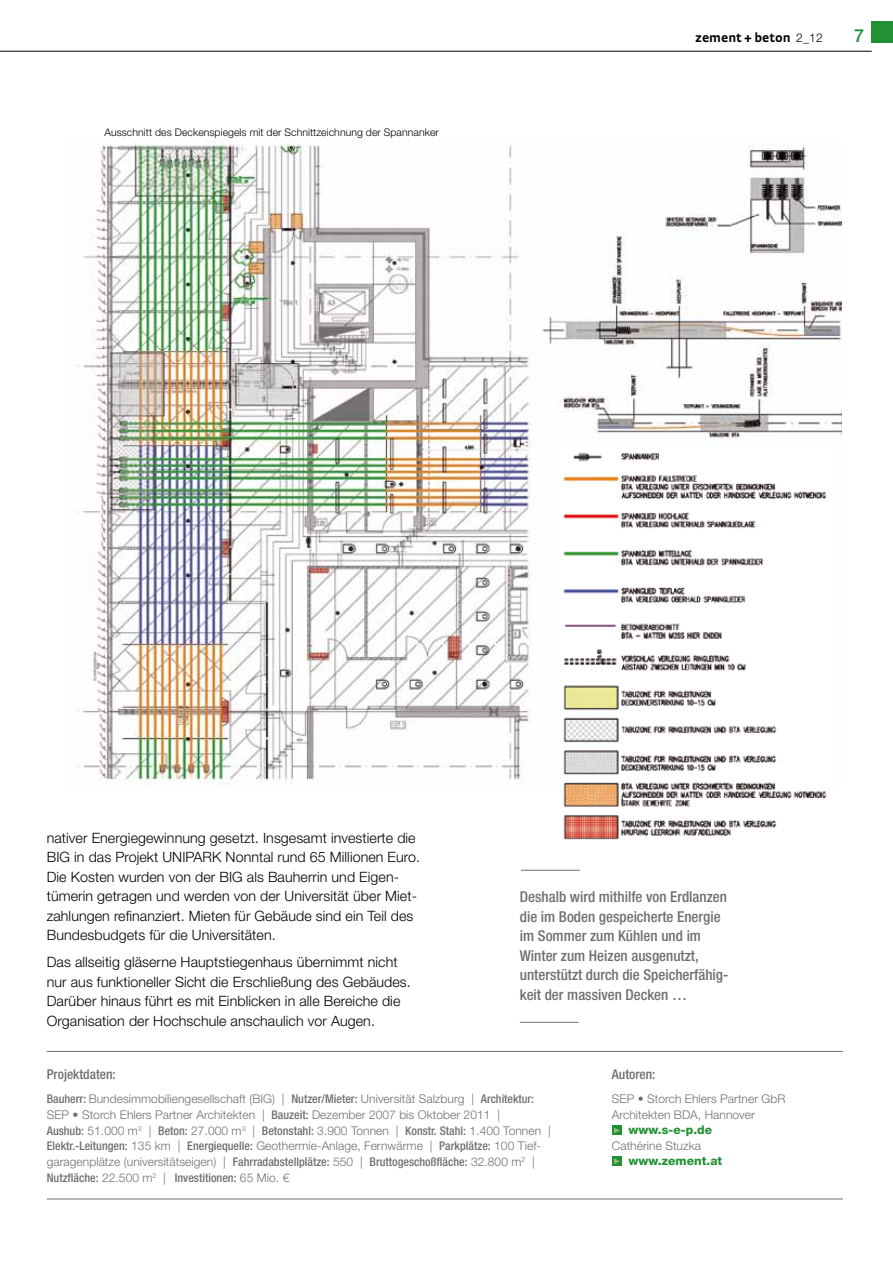
<style>
.page{position:relative;width:893px;height:1263px;background:#fff}
.page>*{position:absolute;margin:0;border:0;box-sizing:border-box;transform-origin:0 0}
.t1{font:500 18px "Helvetica Neue LT";color:#229133}
.t2{font:500 condensed 15px/19.5px "Helvetica Neue LT";color:#6f6f6e}
.t3{font:300 14.25px/19.5px "Helvetica Neue LT";letter-spacing:.005em;color:#000}
.t4{font:500 condensed 13.5px "Helvetica Neue LT";color:#6f6f6e}
.t5{font:700 13.5px "Strada";color:#000}
.t6{font:300 12px/15.8px "Helvetica Neue LT";letter-spacing:.005em;color:#6f6f6e}
.t7{font:800 12px "Helvetica Neue LT";letter-spacing:.005em;color:#229133}
.t8{font:300 10.5px "Helvetica Neue LT";letter-spacing:.005em;color:#000}
.s1{font-family:"Helvetica Neue LT";font-weight:300;font-size:12px}
.s2{font-weight:500;font-stretch:condensed}
</style>
<div class="page">
<div style="left:872px;top:21px;width:21px;height:22px;background:#229133"></div>
<hr style="left:0;top:51px;width:872px;height:1px;background:#000">
<div style="left:612px;top:1125px;width:10px;height:10px;background:#229133"></div>
<svg style="left:614px;top:1127px;width:6px;height:6px"></svg>
<div style="left:612px;top:1156px;width:10px;height:10px;background:#229133"></div>
<svg style="left:614px;top:1158px;width:6px;height:6px"></svg>
<hr style="left:47px;top:1051px;width:796px;height:1px;background:#6f6f6e">
<hr style="left:47px;top:1199px;width:796px;height:1px;background:#6f6f6e">
<img style="left:77px;top:144px;width:765px;height:646px">
<img style="left:560px;top:449px;width:276px;height:391px">
<hr style="left:521px;top:870px;width:59px;height:1px;background:#6f6f6e">
<hr style="left:520px;top:1022px;width:59px;height:1px;background:#6f6f6e">
<p class="t8" style="left:104px;top:126px;width:336px">Ausschnitt des Deckenspiegels mit der Schnittzeichnung der Spannanker</p>
<p class="t5" style="left:695px;top:29px;width:129px">zement + beton <span class="s1">2_12</span></p>
<h1 class="t1" style="left:854px;top:25px;width:12px">7</h1>
<p class="t3" style="left:47px;top:827px;width:375px">nativer Energiegewinnung gesetzt. Insgesamt investierte die BIG in das Projekt UNIPARK Nonntal rund 65 Millionen Euro.<br>Die Kosten wurden von der BIG als Bauherrin und Eigen&shy;tümerin getragen und werden von der Universität über Miet&shy;zahlungen refinanziert. Mieten für Gebäude sind ein Teil des Bundesbudgets für die Universitäten.</p>
<p class="t3" style="left:47px;top:952px;width:366px">Das allseitig gläserne Hauptstiegenhaus übernimmt nicht nur aus funktioneller Sicht die Erschließung des Gebäudes.<br>Darüber hinaus führt es mit Einblicken in alle Bereiche die Organisation der Hochschule anschaulich vor Augen.</p>
<p class="t2" style="left:520px;top:887px;width:210px">Deshalb wird mithilfe von Erdlanzen die im Boden gespeicherte Energie im Sommer zum Kühlen und im<br>Winter zum Heizen ausgenutzt, unterstützt durch die Speicherfähig&shy;keit der massiven Decken …</p>
<p class="t4" style="left:47px;top:1066px;width:70px">Projektdaten:</p>
<p class="t6" style="left:47px;top:1091px;width:505px"><span class="s2">Bauherr:</span> Bundesimmobiliengesellschaft (BIG) | <span class="s2">Nutzer/Mieter:</span> Universität Salzburg | <span class="s2">Architektur:<br></span>SEP • Storch Ehlers Partner Architekten | <span class="s2">Bauzeit:</span> Dezember 2007 bis Oktober 2011 |<br><span class="s2">Aushub:</span> 51.000 m<sup>3</sup> | <span class="s2">Beton:</span> 27.000 m<sup>3</sup> | <span class="s2">Betonstahl:</span> 3.900 Tonnen | <span class="s2">Konstr. Stahl:</span> 1.400 Tonnen | <span class="s2">Elektr.-Leitungen:</span> 135 km | <span class="s2">Energiequelle:</span> Geothermie-Anlage, Fernwärme | <span class="s2">Parkplätze:</span> 100 Tief&shy;garagenplätze (universitätseigen) | <span class="s2">Fahrradabstellplätze:</span> 550 | <span class="s2">Bruttogeschoßfläche:</span> 32.800 m<sup>2</sup> | <span class="s2">Nutzfläche:</span> 22.500 m<sup>2</sup> | <span class="s2">Investitionen:</span> 65 Mio. €</p>
<p class="t4" style="left:612px;top:1066px;width:45px">Autoren:</p>
<p class="t6" style="left:612px;top:1091px;width:175px">SEP • Storch Ehlers Partner GbR<br>Architekten BDA, Hannover</p>
<p class="t7" style="left:628px;top:1122px;width:85px">www.s-e-p.de</p>
<p class="t6" style="left:612px;top:1137px;width:91px">Cathérine Stuzka</p>
<p class="t7" style="left:628px;top:1153px;width:95px">www.zement.at</p>
</div>
